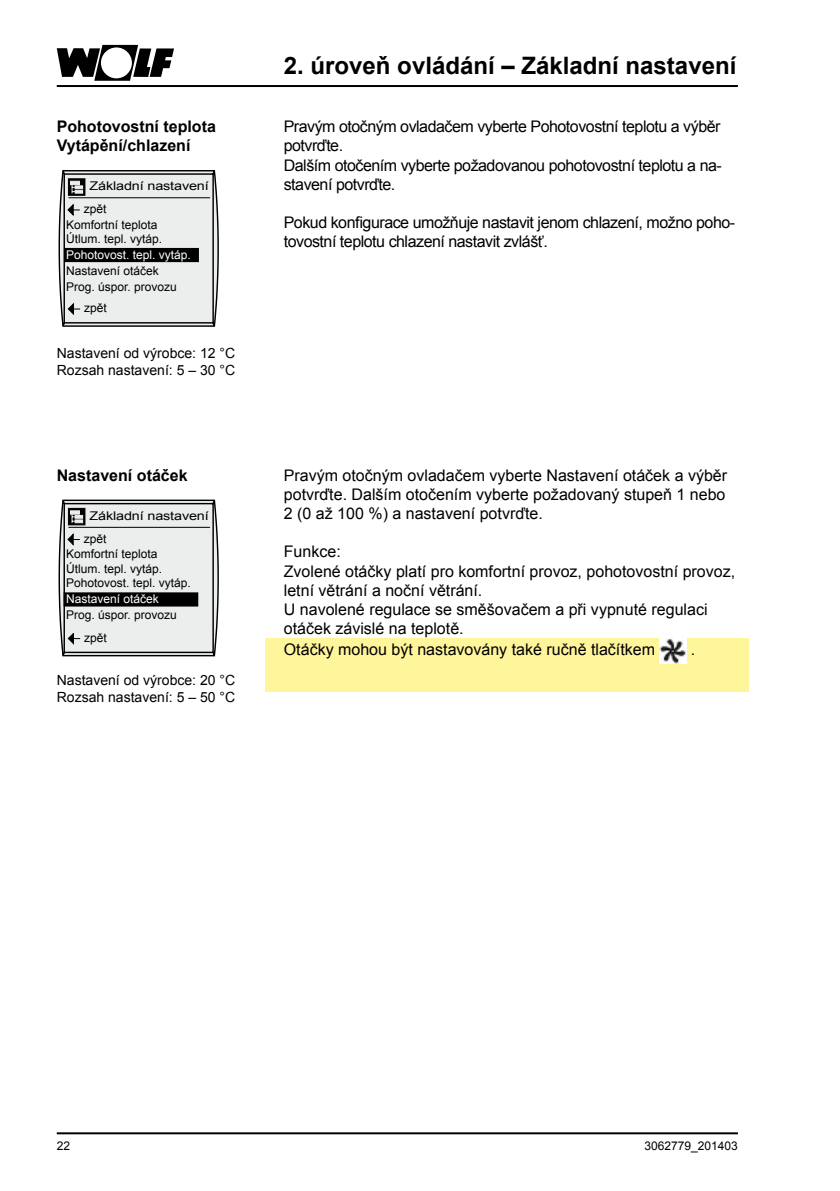
<style>
.page{position:relative;width:840px;height:1191px;background:#fff}
.page>*{position:absolute;margin:0;border:0;box-sizing:border-box;transform-origin:0 0}
.t1{font:700 24px "Arial";color:#000}
.t2{font:16px/19.2px "Arial";color:#000;text-align:justify}
.t3{font:16px/19.2px "Arial";letter-spacing:-.03em;color:#000}
.t4{font:700 16px/19.2px "Arial";color:#000}
.t5{font:14px/16.8px "Arial";color:#000}
.t6{font:12px/14.4px "Arial";color:#000}
.t7{font:12px/22.8px "Arial";color:#000;scale:1.2 1}
.t8{font:12px "Arial";color:#fff}
</style>
<div class="page">
<div style="left:265px;top:638px;width:483px;height:54px;background:#fff59b"></div>
<hr style="left:57px;top:85px;width:680px;height:2px;background:#000">
<hr style="left:57px;top:1132px;width:680px;height:2px;background:#000">
<svg style="left:57px;top:45px;width:117px;height:36px"></svg>
<img style="left:659px;top:638px;width:27px;height:26px">
<svg style="left:58px;top:170px;width:161px;height:157px;background:#c6c6c6"></svg>
<svg style="left:58px;top:499px;width:161px;height:158px;background:#d6d6d6"></svg>
<div style="left:65px;top:593px;width:132px;height:12px;background:#000"></div>
<div style="left:64px;top:592px;width:134px;height:14px;border:2px solid #000"></div>
<p class="t4" style="left:57px;top:117px;width:161px">Pohotovostní teplota<br>Vytápění/chlazení</p>
<p class="t7" style="left:84px;top:175px;width:105px;text-indent:6px">Základní nastavení zpět</p>
<p class="t6" style="left:66px;top:217px;width:98px">Komfortní teplota<br>Útlum. tepl. vytáp.</p>
<p class="t8" style="left:66px;top:247px;width:126px">Pohotovost. tepl. vytáp.</p>
<p class="t6" style="left:66px;top:263px;width:112px;line-height:16px">Nastavení otáček<br>Prog. úspor. provozu</p>
<p class="t6" style="left:84px;top:301px;width:24px">zpět</p>
<p class="t5" style="left:57px;top:345px;width:180px">Nastavení od výrobce: 12 °C<br>Rozsah nastavení: 5 – 30 °C</p>
<h1 class="t1" style="left:284px;top:49px;width:454px">2. úroveň ovládání – Základní nastavení</h1>
<p class="t3" style="left:283px;top:117px;width:439px">Pravým otočným ovladačem vyberte Pohotovostní teplotu a výběr potvrďte.<br>Dalším otočením vyberte požadovanou pohotovostní teplotu a na&shy;stavení potvrďte.</p>
<p class="t3" style="left:283px;top:213px;width:452px">Pokud konfigurace umožňuje nastavit jenom chlazení, možno poho&shy;tovostní teplotu chlazení nastavit zvlášť.</p>
<p class="t4" style="left:57px;top:466px;width:132px">Nastavení otáček</p>
<p class="t2" style="left:284px;top:465px;width:444px">Pravým otočným ovladačem vyberte Nastavení otáček a výběr potvrďte. Dalším otočením vyberte požadovaný stupeň 1 nebo 2 (0 až 100 %) a nastavení potvrďte.</p>
<p class="t2" style="left:284px;top:542px;width:452px;text-align:left">Funkce:<br>Zvolené otáčky platí pro komfortní provoz, pohotovostní provoz, letní větrání a noční větrání.<br>U navolené regulace se směšovačem a při vypnuté regulaci otáček závislé na teplotě.</p>
<p class="t2" style="left:284px;top:640px;width:372px">Otáčky mohou být nastavovány také ručně tlačítkem</p>
<p class="t2" style="left:690px;top:640px;width:6px">.</p>
<p class="t5" style="left:57px;top:672px;width:180px">Nastavení od výrobce: 20 °C<br>Rozsah nastavení: 5 – 50 °C</p>
<p class="t7" style="left:84px;top:504px;width:105px;text-indent:6px">Základní nastavení zpět</p>
<p class="t6" style="left:66px;top:547px;width:126px">Komfortní teplota<br>Útlum. tepl. vytáp.<br>Pohotovost. tepl. vytáp.</p>
<p class="t8" style="left:66px;top:591px;width:94px">Nastavení otáček</p>
<p class="t6" style="left:66px;top:608px;width:112px">Prog. úspor. provozu</p>
<p class="t6" style="left:84px;top:630px;width:24px">zpět</p>
<p class="t6" style="left:57px;top:1138px;width:15px">22</p>
<p class="t6" style="left:644px;top:1138px;width:95px">3062779_201403</p>
</div>
